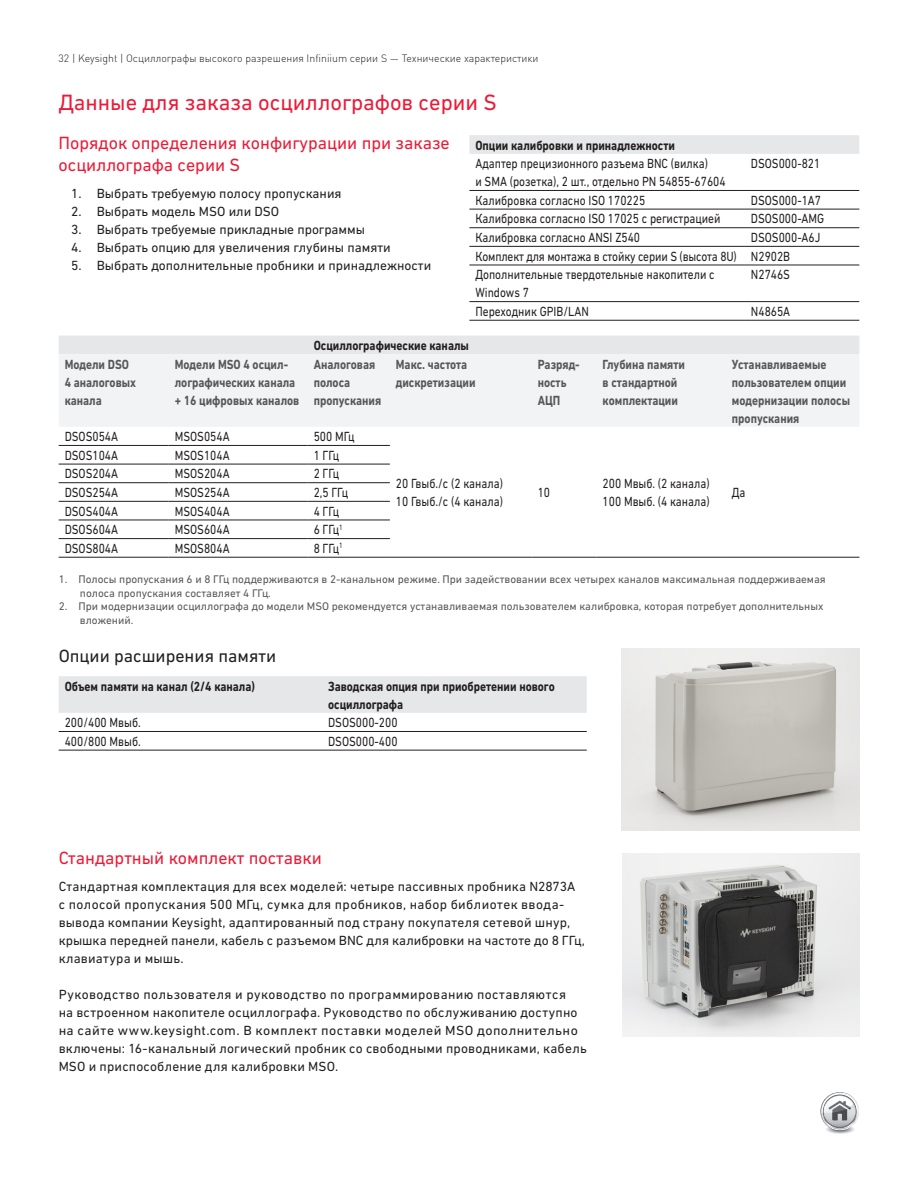
<style>
.page{position:relative;width:918px;height:1188px;background:#fff}
.page>*{position:absolute;margin:0;border:0;box-sizing:border-box;transform-origin:0 0}
.K_Heading_1{font:22.5px "DIN Next CYR";color:#ed1a36}
.K_Heading_2{font:18px/22.5px "DIN Next CYR";color:#ed1a36}
.K_Heading_3{font:18px "DIN Next CYR";color:#231f20}
.K_Body_Text{font:13.5px/18px "DIN Next CYR";letter-spacing:.015em;color:#231f20}
.K_Table_Text{font:13.5px/18px "DIN Next CYR";color:#231f20;scale:.85 1}
.K_Table_Heading_2{font:700 13.5px/18px "DIN Next CYR";color:#57585a;scale:.85 1}
.K_Table_Heading_1{font:700 13.5px/18px "DIN Next CYR";color:#231f20;scale:.85 1}
.t1{font:11.25px/13.5px "DIN Next CYR";color:#57585a}
.t2{font:300 10.5px "DIN Cyr";color:#231f20}
</style>
<div class="page">
<svg style="left:820px;top:1092px;width:39px;height:42px"></svg>
<img style="left:623px;top:854px;width:236px;height:182px">
<img style="left:622px;top:648px;width:237px;height:183px">
<div style="left:469px;top:135px;width:390px;height:19px;background:#e6e7e9"></div>
<hr style="left:469px;top:246px;width:276px;height:1px;background:#231f20">
<hr style="left:745px;top:246px;width:114px;height:1px;background:#231f20">
<hr style="left:469px;top:265px;width:276px;height:1px;background:#231f20">
<hr style="left:745px;top:265px;width:114px;height:1px;background:#231f20">
<hr style="left:469px;top:301px;width:276px;height:1px;background:#231f20">
<hr style="left:745px;top:301px;width:114px;height:1px;background:#231f20">
<hr style="left:469px;top:320px;width:276px;height:1px;background:#231f20">
<hr style="left:745px;top:320px;width:114px;height:1px;background:#231f20">
<hr style="left:469px;top:190px;width:276px;height:1px;background:#231f20">
<hr style="left:745px;top:190px;width:114px;height:1px;background:#231f20">
<hr style="left:469px;top:209px;width:276px;height:1px;background:#231f20">
<hr style="left:745px;top:209px;width:114px;height:1px;background:#231f20">
<hr style="left:469px;top:227px;width:276px;height:1px;background:#231f20">
<hr style="left:745px;top:227px;width:114px;height:1px;background:#231f20">
<div style="left:59px;top:336px;width:800px;height:18px;background:#e6e7e9"></div>
<div style="left:59px;top:354px;width:800px;height:73px;background:#f2f3f4"></div>
<hr style="left:390px;top:557px;width:142px;height:1px;background:#231f20">
<hr style="left:532px;top:557px;width:65px;height:1px;background:#231f20">
<hr style="left:597px;top:557px;width:129px;height:1px;background:#231f20">
<hr style="left:726px;top:557px;width:133px;height:1px;background:#231f20">
<hr style="left:59px;top:445px;width:110px;height:1px;background:#231f20">
<hr style="left:169px;top:445px;width:139px;height:1px;background:#231f20">
<hr style="left:308px;top:445px;width:82px;height:1px;background:#231f20">
<hr style="left:59px;top:464px;width:110px;height:1px;background:#231f20">
<hr style="left:169px;top:464px;width:139px;height:1px;background:#231f20">
<hr style="left:308px;top:464px;width:82px;height:1px;background:#231f20">
<hr style="left:59px;top:482px;width:110px;height:1px;background:#231f20">
<hr style="left:169px;top:482px;width:139px;height:1px;background:#231f20">
<hr style="left:308px;top:482px;width:82px;height:1px;background:#231f20">
<hr style="left:59px;top:501px;width:110px;height:1px;background:#231f20">
<hr style="left:169px;top:501px;width:139px;height:1px;background:#231f20">
<hr style="left:308px;top:501px;width:82px;height:1px;background:#231f20">
<hr style="left:59px;top:520px;width:110px;height:1px;background:#231f20">
<hr style="left:169px;top:520px;width:139px;height:1px;background:#231f20">
<hr style="left:308px;top:520px;width:82px;height:1px;background:#231f20">
<hr style="left:59px;top:538px;width:110px;height:1px;background:#231f20">
<hr style="left:169px;top:538px;width:139px;height:1px;background:#231f20">
<hr style="left:308px;top:538px;width:82px;height:1px;background:#231f20">
<hr style="left:59px;top:557px;width:110px;height:1px;background:#231f20">
<hr style="left:169px;top:557px;width:139px;height:1px;background:#231f20">
<hr style="left:308px;top:557px;width:82px;height:1px;background:#231f20">
<div style="left:59px;top:676px;width:528px;height:37px;background:#e6e7e9"></div>
<hr style="left:59px;top:731px;width:263px;height:1px;background:#231f20">
<hr style="left:322px;top:731px;width:265px;height:1px;background:#231f20">
<hr style="left:59px;top:750px;width:263px;height:1px;background:#231f20">
<hr style="left:322px;top:750px;width:265px;height:1px;background:#231f20">
<p class="t2" style="left:59px;top:52px;width:482px">32 | Keysight | Осциллографы высокого разрешения Infiniium серии S — Технические характеристики</p>
<p class="K_Heading_1" style="left:59px;top:90px;width:440px">Данные для заказа осциллографов серии S</p>
<p class="K_Heading_2" style="left:59px;top:131px;width:393px">Порядок определения конфигурации при заказе осциллографа серии S</p>
<p class="K_Body_Text" style="left:71px;top:184px;width:272px">1. Выбрать требуемую полосу пропускания</p>
<p class="K_Body_Text" style="left:71px;top:202px;width:209px">2. Выбрать модель MSO или DSO</p>
<p class="K_Body_Text" style="left:71px;top:220px;width:295px">3. Выбрать требуемые прикладные программы</p>
<p class="K_Body_Text" style="left:71px;top:238px;width:321px">4. Выбрать опцию для увеличения глубины памяти</p>
<p class="K_Body_Text" style="left:71px;top:256px;width:361px">5. Выбрать дополнительные пробники и принадлежности</p>
<p class="K_Table_Heading_1" style="left:475px;top:136px;width:236px">Опции калибровки и принадлежности</p>
<p class="K_Table_Text" style="left:475px;top:154px;width:296px">Адаптер прецизионного разъема BNC (вилка)<br>и SMA (розетка), 2 шт., отдельно PN 54855-67604</p>
<p class="K_Table_Text" style="left:751px;top:154px;width:83px">DSOS000-821</p>
<p class="K_Table_Text" style="left:475px;top:191px;width:201px">Калибровка согласно ISO 170225</p>
<p class="K_Table_Text" style="left:751px;top:191px;width:84px">DSOS000-1A7</p>
<p class="K_Table_Text" style="left:475px;top:210px;width:290px">Калибровка согласно ISO 17025 с регистрацией</p>
<p class="K_Table_Text" style="left:751px;top:210px;width:88px">DSOS000-AMG</p>
<p class="K_Table_Text" style="left:475px;top:228px;width:195px">Калибровка согласно ANSI Z540</p>
<p class="K_Table_Text" style="left:751px;top:228px;width:83px">DSOS000-A6J</p>
<p class="K_Table_Text" style="left:475px;top:247px;width:309px">Комплект для монтажа в стойку серии S (высота 8U)</p>
<p class="K_Table_Text" style="left:751px;top:247px;width:48px">N2902B</p>
<p class="K_Table_Text" style="left:475px;top:266px;width:283px">Дополнительные твердотельные накопители с<br>Windows 7</p>
<p class="K_Table_Text" style="left:751px;top:266px;width:48px">N2746S</p>
<p class="K_Table_Text" style="left:475px;top:302px;width:135px">Переходник GPIB/LAN</p>
<p class="K_Table_Text" style="left:751px;top:302px;width:48px">N4865A</p>
<p class="K_Table_Heading_1" style="left:314px;top:336px;width:184px">Осциллографические каналы</p>
<p class="K_Table_Heading_2" style="left:65px;top:355px;width:86px">Модели DSO<br>4 аналоговых канала</p>
<p class="K_Table_Heading_2" style="left:175px;top:355px;width:148px">Модели MSO 4 осцил&shy;лографических канала + 16 цифровых каналов</p>
<p class="K_Table_Heading_2" style="left:314px;top:355px;width:81px">Аналоговая полоса пропускания</p>
<p class="K_Table_Heading_2" style="left:396px;top:355px;width:95px">Макс. частота дискретизации</p>
<p class="K_Table_Heading_2" style="left:538px;top:355px;width:51px">Разряд&shy;ность<br>АЦП</p>
<p class="K_Table_Heading_2" style="left:603px;top:355px;width:98px">Глубина памяти в стандартной комплектации</p>
<p class="K_Table_Heading_2" style="left:732px;top:355px;width:141px">Устанавливаемые пользователем опции модернизации полосы пропускания</p>
<p class="K_Table_Text" style="left:65px;top:427px;width:64px">DSOS054A</p>
<p class="K_Table_Text" style="left:175px;top:427px;width:66px">MSOS054A</p>
<p class="K_Table_Text" style="left:314px;top:427px;width:50px">500 МГц</p>
<p class="K_Table_Text" style="left:396px;top:474px;width:128px">20 Гвыб./с (2 канала)</p>
<p class="K_Table_Text" style="left:396px;top:492px;width:128px">10 Гвыб./с (4 канала)</p>
<p class="K_Table_Text" style="left:65px;top:446px;width:64px">DSOS104A</p>
<p class="K_Table_Text" style="left:175px;top:446px;width:66px">MSOS104A</p>
<p class="K_Table_Text" style="left:314px;top:446px;width:32px">1 ГГц</p>
<p class="K_Table_Text" style="left:65px;top:465px;width:64px">DSOS204A</p>
<p class="K_Table_Text" style="left:175px;top:465px;width:66px">MSOS204A</p>
<p class="K_Table_Text" style="left:314px;top:465px;width:32px">2 ГГц</p>
<p class="K_Table_Text" style="left:65px;top:483px;width:64px">DSOS254A</p>
<p class="K_Table_Text" style="left:175px;top:483px;width:66px">MSOS254A</p>
<p class="K_Table_Text" style="left:314px;top:483px;width:42px">2,5 ГГц</p>
<p class="K_Table_Text" style="left:65px;top:502px;width:64px">DSOS404A</p>
<p class="K_Table_Text" style="left:175px;top:502px;width:66px">MSOS404A</p>
<p class="K_Table_Text" style="left:314px;top:502px;width:32px">4 ГГц</p>
<p class="K_Table_Text" style="left:65px;top:521px;width:64px">DSOS604A</p>
<p class="K_Table_Text" style="left:175px;top:521px;width:66px">MSOS604A</p>
<p class="K_Table_Text" style="left:314px;top:521px;width:36px">6 ГГц<sup>1</sup></p>
<p class="K_Table_Text" style="left:65px;top:539px;width:64px">DSOS804A</p>
<p class="K_Table_Text" style="left:175px;top:539px;width:66px">MSOS804A</p>
<p class="K_Table_Text" style="left:314px;top:539px;width:36px">8 ГГц<sup>1</sup></p>
<p class="t1" style="left:80px;top:572px;width:747px;text-indent:-21px">1. Полосы пропускания 6 и 8 ГГц поддерживаются в 2-канальном режиме. При задействовании всех четырех каналов максимальная поддерживаемая полоса пропускания составляет 4 ГГц.</p>
<p class="t1" style="left:80px;top:599px;width:745px;text-indent:-21px">2. При модернизации осциллографа до модели MSO рекомендуется устанавливаемая пользователем калибровка, которая потребует дополнительных вложений.</p>
<p class="K_Heading_3" style="left:59px;top:645px;width:219px">Опции расширения памяти</p>
<p class="K_Table_Heading_1" style="left:65px;top:677px;width:226px">Объем памяти на канал (2/4 канала)</p>
<p class="K_Table_Heading_1" style="left:328px;top:677px;width:268px">Заводская опция при приобретении нового осциллографа</p>
<p class="K_Table_Text" style="left:65px;top:713px;width:89px">200/400 Мвыб.</p>
<p class="K_Table_Text" style="left:328px;top:713px;width:83px">DSOS000-200</p>
<p class="K_Table_Text" style="left:65px;top:732px;width:89px">400/800 Мвыб.</p>
<p class="K_Table_Text" style="left:328px;top:732px;width:83px">DSOS000-400</p>
<p class="K_Table_Text" style="left:603px;top:474px;width:127px">200 Мвыб. (2 канала)</p>
<p class="K_Table_Text" style="left:603px;top:492px;width:127px">100 Мвыб. (4 канала)</p>
<p class="K_Table_Text" style="left:538px;top:483px;width:16px">10</p>
<p class="K_Table_Text" style="left:732px;top:483px;width:18px">Да</p>
<p class="K_Heading_2" style="left:59px;top:846px;width:265px">Стандартный комплект поставки</p>
<p class="K_Body_Text" style="left:59px;top:877px;width:528px">Стандартная комплектация для всех моделей: четыре пассивных пробника N2873A с полосой пропускания 500 МГц, сумка для пробников, набор библиотек ввода&shy;вывода компании Keysight, адаптированный под страну покупателя сетевой шнур, крышка передней панели, кабель с разъемом BNC для калибровки на частоте до 8 ГГц, клавиатура и мышь.</p>
<p class="K_Body_Text" style="left:59px;top:985px;width:530px">Руководство пользователя и руководство по программированию поставляются<br>на встроенном накопителе осциллографа. Руководство по обслуживанию доступно на сайте www.keysight.com. В комплект поставки моделей MSO дополнительно включены: 16-канальный логический пробник со свободными проводниками, кабель MSO и приспособление для калибровки MSO.</p>
</div>
